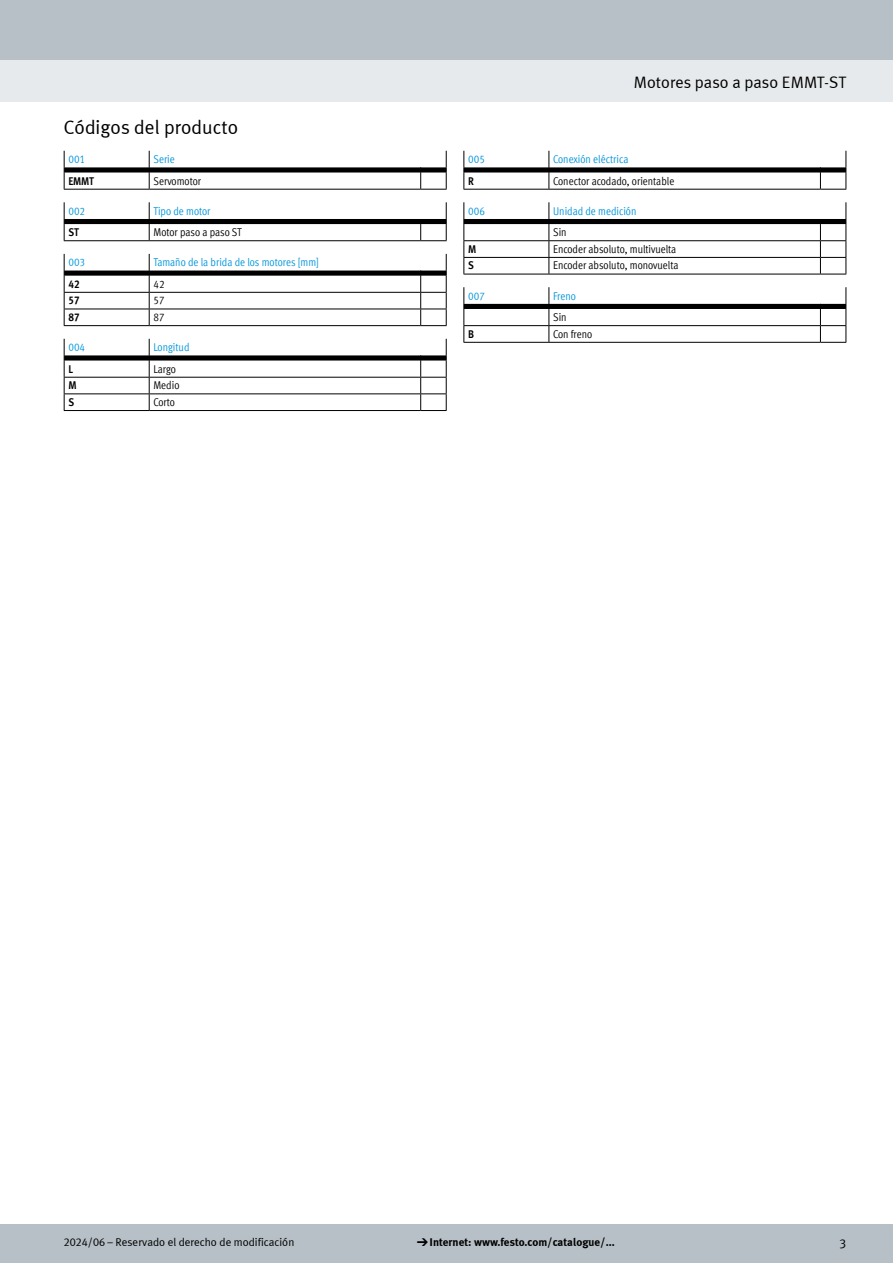
<style>
.page{position:relative;width:893px;height:1263px;background:#fff}
.page>*{position:absolute;margin:0;border:0;box-sizing:border-box;transform-origin:0 0}
.t1{font:19.5px "Meta Plus LF";color:#000}
.t2{font:16.5px "Meta Plus LF";color:#000}
.t3{font:12.75px "Meta Plus LF";color:#000}
.t4{font:condensed 11.25px "Festo";color:#000}
.t5{font:condensed 11.25px "Festo";color:#0095db}
.t6{font:11.25px "Meta Plus LF";color:#000}
.t7{font:700 11.25px "Meta Plus LF";color:#000}
.t8{font:700 condensed 11.25px "Festo";letter-spacing:-.01em;color:#000}
.s1{font-family:"Meto Pict 182";font-weight:400}
</style>
<div class="page">
<div style="left:0;top:1225px;width:893px;height:38px;background:#b6c0c6"></div>
<div style="left:0;top:60px;width:893px;height:42px;background:#e7eaec"></div>
<div style="left:0;top:0;width:893px;height:60px;background:#b6c0c6"></div>
<svg style="left:64px;top:151px;width:383px;height:39px"></svg>
<svg style="left:64px;top:202px;width:383px;height:39px"></svg>
<svg style="left:64px;top:254px;width:383px;height:72px"></svg>
<svg style="left:64px;top:339px;width:383px;height:72px"></svg>
<svg style="left:463px;top:151px;width:384px;height:39px"></svg>
<svg style="left:463px;top:202px;width:384px;height:73px"></svg>
<svg style="left:463px;top:287px;width:384px;height:56px"></svg>
<h1 class="t1" style="left:64px;top:116px;width:176px">Códigos del producto</h1>
<p class="t5" style="left:68px;top:151px;width:18px">001</p>
<p class="t5" style="left:153px;top:151px;width:23px">Serie</p>
<p class="t8" style="left:68px;top:172px;width:27px">EMMT</p>
<p class="t4" style="left:153px;top:172px;width:49px">Servomotor</p>
<p class="t5" style="left:68px;top:203px;width:18px">002</p>
<p class="t5" style="left:153px;top:203px;width:59px">Tipo de motor</p>
<p class="t8" style="left:68px;top:223px;width:12px">ST</p>
<p class="t4" style="left:153px;top:224px;width:90px">Motor paso a paso ST</p>
<p class="t5" style="left:68px;top:254px;width:18px">003</p>
<p class="t5" style="left:153px;top:254px;width:167px">Tamaño de la brida de los motores [mm]</p>
<p class="t8" style="left:68px;top:275px;width:13px">42</p>
<p class="t4" style="left:153px;top:276px;width:13px">42</p>
<p class="t8" style="left:68px;top:292px;width:13px">57</p>
<p class="t4" style="left:153px;top:292px;width:13px">57</p>
<p class="t8" style="left:68px;top:308px;width:13px">87</p>
<p class="t4" style="left:153px;top:309px;width:13px">87</p>
<p class="t5" style="left:68px;top:339px;width:18px">004</p>
<p class="t5" style="left:153px;top:339px;width:38px">Longitud</p>
<p class="t8" style="left:68px;top:360px;width:6px">L</p>
<p class="t4" style="left:153px;top:360px;width:24px">Largo</p>
<p class="t8" style="left:68px;top:377px;width:10px">M</p>
<p class="t4" style="left:153px;top:377px;width:28px">Medio</p>
<p class="t8" style="left:68px;top:393px;width:7px">S</p>
<p class="t4" style="left:153px;top:394px;width:23px">Corto</p>
<h2 class="t2" style="left:634px;top:73px;width:214px">Motores paso a paso EMMT-ST</h2>
<p class="t5" style="left:468px;top:151px;width:18px">005</p>
<p class="t5" style="left:553px;top:151px;width:77px">Conexión eléctrica</p>
<p class="t8" style="left:468px;top:172px;width:7px">R</p>
<p class="t4" style="left:553px;top:172px;width:123px">Conector acodado, orientable</p>
<p class="t5" style="left:468px;top:203px;width:18px">006</p>
<p class="t5" style="left:553px;top:203px;width:85px">Unidad de medición</p>
<p class="t4" style="left:553px;top:224px;width:15px">Sin</p>
<p class="t8" style="left:468px;top:240px;width:10px">M</p>
<p class="t4" style="left:553px;top:241px;width:125px">Encoder absoluto, multivuelta</p>
<p class="t8" style="left:468px;top:257px;width:7px">S</p>
<p class="t4" style="left:553px;top:257px;width:127px">Encoder absoluto, monovuelta</p>
<p class="t5" style="left:468px;top:288px;width:18px">007</p>
<p class="t5" style="left:553px;top:288px;width:24px">Freno</p>
<p class="t4" style="left:553px;top:309px;width:15px">Sin</p>
<p class="t8" style="left:468px;top:325px;width:7px">B</p>
<p class="t4" style="left:553px;top:326px;width:41px">Con freno</p>
<p class="t6" style="left:64px;top:1236px;width:232px">2024/06 – Reservado el derecho de modificación</p>
<p class="t7" style="left:417px;top:1235px;width:199px"><span class="s1">d</span>Internet: www.festo.com/catalogue/...</p>
<p class="t3" style="left:839px;top:1235px;width:8px">3</p>
</div>
